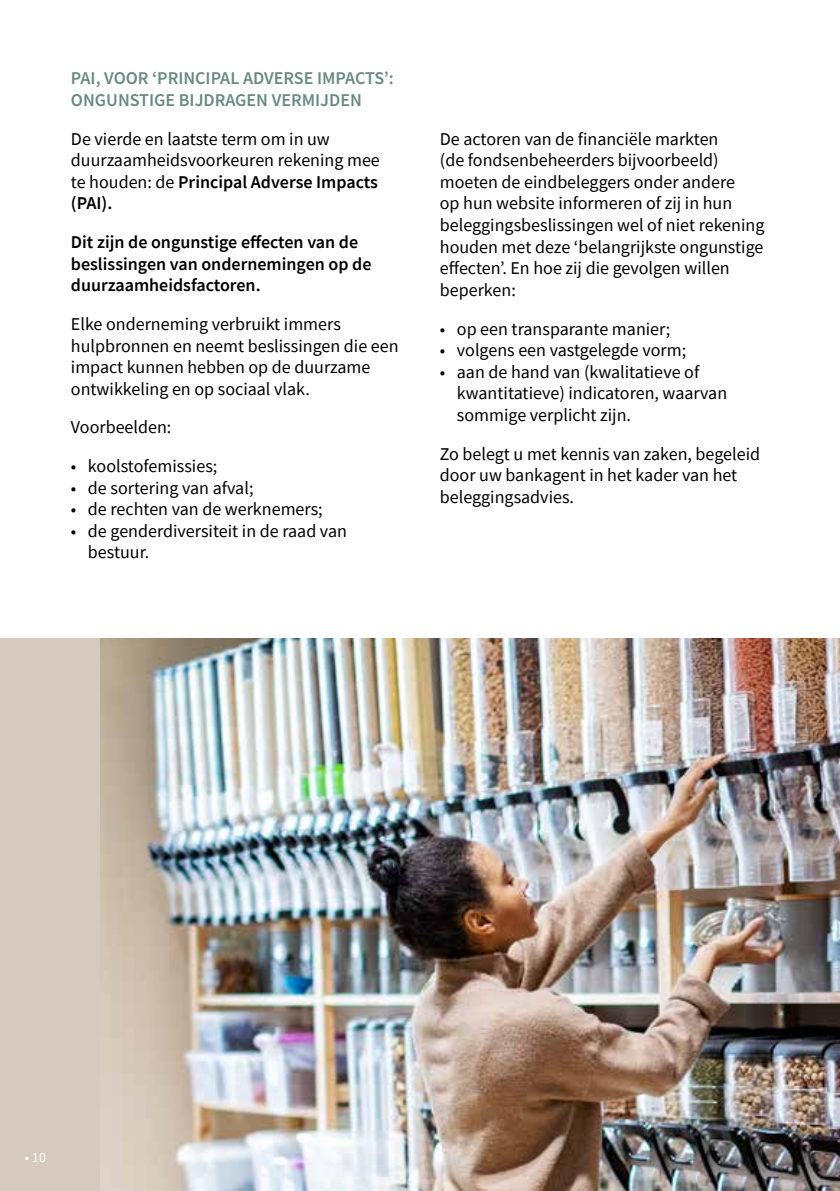
<style>
.page{position:relative;width:840px;height:1191px;background:#fff}
.page>*{position:absolute;margin:0;border:0;box-sizing:border-box;transform-origin:0 0}
.t1{font:18px/21.6px "Source Sans Pro";color:#000}
.t2{font:600 18px/21.6px "Source Sans Pro";color:#000}
.t3{font:600 18px/21.6px "Source Sans Pro";color:#678a81}
.t4{font:14px "Source Sans Pro";color:#fff}
.s1{font-weight:600}
</style>
<div class="page">
<div style="left:0;top:638px;width:839px;height:553px;background:#d6cabe"></div>
<img style="left:101px;top:638px;width:738px;height:553px">
<p class="t3" style="left:71px;top:67px;width:324px">PAI, VOOR ‘PRINCIPAL ADVERSE IMPACTS’:<br>ONGUNSTIGE BIJDRAGEN VERMIJDEN</p>
<p class="t1" style="left:71px;top:128px;width:310px">De vierde en laatste term om in uw duurzaamheidsvoorkeuren rekening mee te houden: de <span class="s1">Principal Adverse Impacts (PAI).</span></p>
<p class="t2" style="left:71px;top:231px;width:302px">Dit zijn de ongunstige effecten van de beslissingen van ondernemingen op de duurzaamheidsfactoren.</p>
<p class="t1" style="left:71px;top:313px;width:329px">Elke onderneming verbruikt immers hulpbronnen en neemt beslissingen die een impact kunnen hebben op de duurzame ontwikkeling en op sociaal vlak.</p>
<p class="t1" style="left:71px;top:416px;width:102px">Voorbeelden:</p>
<p class="t1" style="left:71px;top:455px;width:148px">• koolstofemissies;</p>
<p class="t1" style="left:71px;top:477px;width:184px">• de sortering van afval;</p>
<p class="t1" style="left:71px;top:498px;width:253px">• de rechten van de werknemers;</p>
<p class="t1" style="left:88px;top:520px;width:260px;text-indent:-17px">• de genderdiversiteit in de raad van bestuur.</p>
<p class="t1" style="left:439px;top:128px;width:326px">De actoren van de financiële markten<br>(de fondsenbeheerders bijvoorbeeld) moeten de eindbeleggers onder andere<br>op hun website informeren of zij in hun beleggingsbeslissingen wel of niet rekening houden met deze ‘belangrijkste ongunstige effecten’. En hoe zij die gevolgen willen beperken:</p>
<p class="t1" style="left:439px;top:318px;width:232px">• op een transparante manier;</p>
<p class="t1" style="left:439px;top:339px;width:248px">• volgens een vastgelegde vorm;</p>
<p class="t1" style="left:456px;top:361px;width:272px;text-indent:-17px">• aan de hand van (kwalitatieve of kwantitatieve) indicatoren, waarvan sommige verplicht zijn.</p>
<p class="t1" style="left:439px;top:443px;width:321px">Zo belegt u met kennis van zaken, begeleid door uw bankagent in het kader van het beleggingsadvies.</p>
<p class="t4" style="left:25px;top:1148px;width:22px">• 10</p>
</div>
